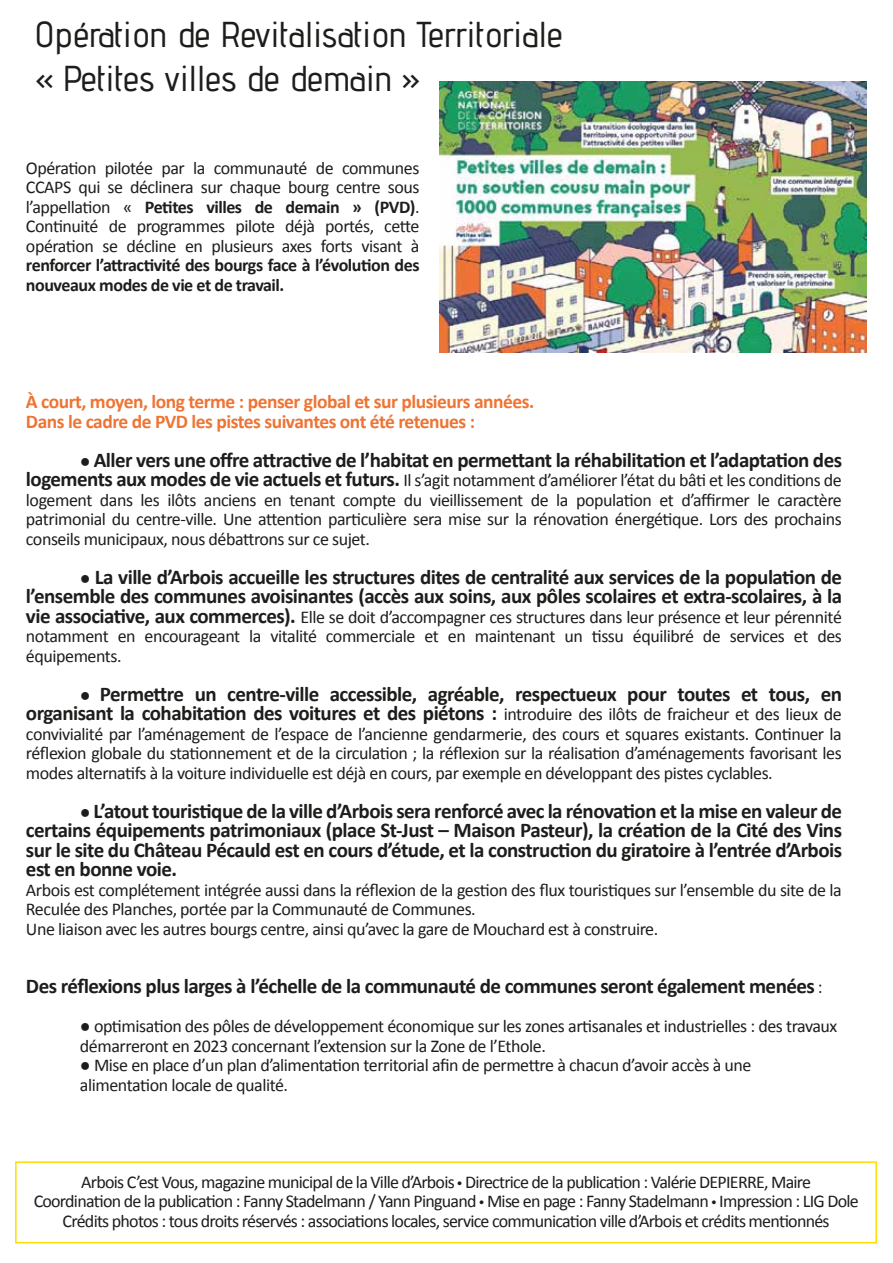
<style>
.page{position:relative;width:893px;height:1263px;background:#fff}
.page>*{position:absolute;margin:0;border:0;box-sizing:border-box;transform-origin:0 0}
.t1{font:500 36px/43.2px "Advent Pro";color:#1d1d1b}
.t2{font:700 21px/19.5px "Calibri";letter-spacing:-.025em;color:#1d1d1b;text-align:right}
.t3{font:700 19.5px/19.5px "Calibri";letter-spacing:-.025em;color:#ee7434}
.t4{font:18px/19.5px "Calibri";letter-spacing:-.025em;color:#1d1d1b;text-align:justify}
.t5{font:700 18px/19.5px "Calibri";letter-spacing:-.025em;color:#1d1d1b}
.s1{font-weight:700}
.s2{font-weight:400;font-size:18px}
.s3{font-weight:700;font-size:21px}
.s4{font-family:"Myriad Pro"}
</style>
<div class="page">
<div style="left:15px;top:1161px;width:862px;height:82px;border:2px solid #fd0"></div>
<img style="left:439px;top:82px;width:428px;height:271px">
<h1 class="t1" style="left:35px;top:12px;width:529px">Opération de Revitalisation Territoriale « Petites villes de demain »</h1>
<p class="t4" style="left:26px;top:158px;width:395px">Opération pilotée par la communauté de communes CCAPS qui se déclinera sur chaque bourg centre sous l’appellation « <span class="s1">Petites villes de demain » (PVD)</span>.<br>Continuité de programmes pilote déjà portés, cette opération se décline en plusieurs axes forts visant à</p>
<p class="t5" style="left:26px;top:256px;width:395px">renforcer l’attractivité des bourgs face à l’évolution des nouveaux modes de vie et de travail.</p>
<p class="t3" style="left:26px;top:392px;width:510px">À court, moyen, long terme : penser global et sur plusieurs années.<br>Dans le cadre de PVD les pistes suivantes ont été retenues :</p>
<p class="t2" style="left:80px;top:450px;width:764px"><span class="s2">●</span> Aller vers une offre attractive de l’habitat en permettant la réhabilitation et l’adaptation des</p>
<p class="t4" style="left:26px;top:470px;width:817px"><span class="s3">logements aux modes de vie actuels et futurs.</span> Il s’agit notamment d’améliorer l’état du bâti et les conditions de logement dans les ilôts anciens en tenant compte du vieillissement de la population et d’affirmer le caractère patrimonial du centre-ville. Une attention particulière sera mise sur la rénovation énergétique. Lors des prochains conseils municipaux, nous débattrons sur ce sujet.</p>
<p class="t2" style="left:26px;top:567px;width:818px"><span class="s2">●</span> La ville d’Arbois accueille les structures dites de centralité aux services de la population de l’ensemble des communes avoisinantes (accès aux soins, aux pôles scolaires et extra-scolaires, à la</p>
<p class="t4" style="left:26px;top:607px;width:817px"><span class="s3">vie associative, aux commerces).</span> Elle se doit d’accompagner ces structures dans leur présence et leur pérennité notamment en encourageant la vitalité commerciale et en maintenant un tissu équilibré de services et des équipements.</p>
<p class="t2" style="left:26px;top:684px;width:817px"><span class="s2">●</span> Permettre un centre-ville accessible, agréable, respectueux pour toutes et tous, en organisant la cohabitation des voitures et des piétons : <span class="s2">introduire des ilôts de fraicheur et des lieux de</span></p>
<p class="t4" style="left:26px;top:724px;width:817px">convivialité par l’aménagement de l’espace de l’ancienne gendarmerie, des cours et squares existants. Continuer la réflexion globale du stationnement et de la circulation ; la réflexion sur la réalisation d’aménagements favorisant les modes alternatifs à la voiture individuelle est déjà en cours, par exemple en développant des pistes cyclables.</p>
<p class="t2" style="left:26px;top:801px;width:818px;text-align:justify;text-indent:54px"><span class="s2">●</span> L’atout touristique de la ville d’Arbois sera renforcé avec la rénovation et la mise en valeur de certains équipements patrimoniaux (place St-Just – Maison Pasteur), la création de la Cité des Vins sur le site du Château Pécauld est en cours d’étude, et la construction du giratoire à l’entrée d’Arbois est en bonne voie.</p>
<p class="t4" style="left:26px;top:880px;width:817px;text-align:left">Arbois est complétement intégrée aussi dans la réflexion de la gestion des flux touristiques sur l’ensemble du site de la<br>Reculée des Planches, portée par la Communauté de Communes.<br>Une liaison avec les autres bourgs centre, ainsi qu’avec la gare de Mouchard est à construire.</p>
<p class="t2" style="left:26px;top:976px;width:798px">Des réflexions plus larges à l’échelle de la communauté de communes seront également menées <span class="s2">:</span></p>
<p class="t4" style="left:80px;top:1016px;width:759px">● optimisation des pôles de développement économique sur les zones artisanales et industrielles : des travaux démarreront en 2023 concernant l’extension sur la Zone de l’Ethole.</p>
<p class="t4" style="left:80px;top:1055px;width:673px">● Mise en place d’un plan d’alimentation territorial afin de permettre à chacun d’avoir accès à une alimentation locale de qualité.</p>
<p class="t4" style="left:34px;top:1172px;width:827px;text-align:center">Arbois C’est Vous, magazine municipal de la Ville d’Arbois <span class="s4">•</span> Directrice de la publication : Valérie DEPIERRE, Maire<br>Coordination de la publication : Fanny Stadelmann / Yann Pinguand <span class="s4">•</span> Mise en page : Fanny Stadelmann <span class="s4">•</span> Impression : LIG Dole<br>Crédits photos : tous droits réservés : associations locales, service communication ville d’Arbois et crédits mentionnés</p>
</div>
